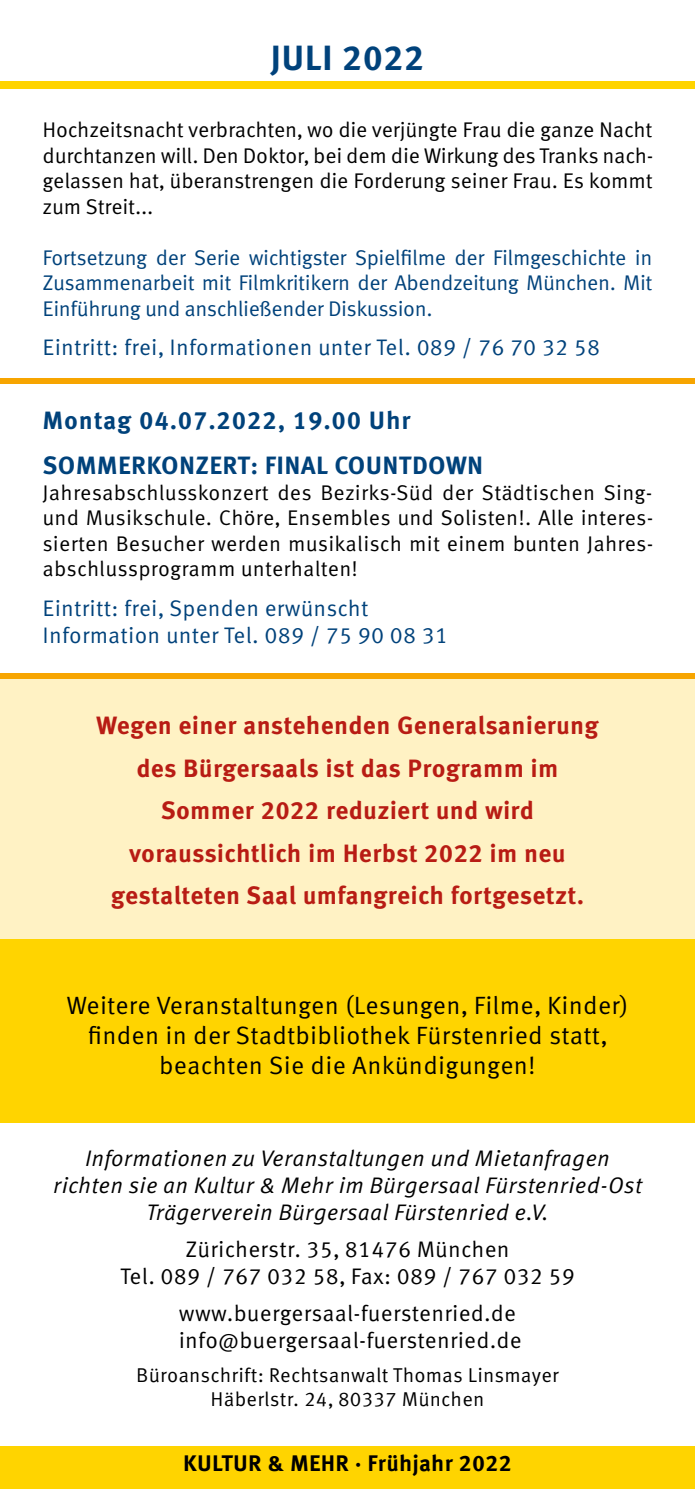
<style>
.page{position:relative;width:695px;height:1489px;background:#fff}
.page>*{position:absolute;margin:0;border:0;box-sizing:border-box;transform-origin:0 0}
.t1{font:700 35px "Meta Corr";letter-spacing:.01em;color:#00427b}
.t2{font:700 25px/42.5px "Meta Corr";letter-spacing:.01em;color:#b81c14;text-align:center}
.t3{font:25px/30px "Meta Corr";letter-spacing:.01em;color:#000;text-align:center}
.t4{font:700 25px/45px "Meta Corr";letter-spacing:.01em;color:#00427b}
.t5{font:italic 22.5px/27px "Meta Corr";letter-spacing:.01em;color:#000;text-align:center}
.t6{font:22.5px/27px "Meta Corr";letter-spacing:.01em;color:#000;text-align:center}
.t7{font:22.5px/27px "Meta Corr";letter-spacing:.01em;color:#00427b}
.t8{font:700 22.5px "Meta Corr";letter-spacing:.01em;color:#000}
.t9{font:21.25px/25.5px "Meta Corr";letter-spacing:-.01em;color:#000;text-align:justify}
.t10{font:21.25px/25.5px "Meta Corr";letter-spacing:-.02em;color:#00427b;text-align:justify}
.t11{font:20px/24px "Meta Corr";letter-spacing:.01em;color:#000;text-align:center}
</style>
<div class="page">
<div style="left:0;top:676px;width:694px;height:263px;background:#fff2c4"></div>
<div style="left:0;top:81px;width:694px;height:8px;background:#ffd400"></div>
<div style="left:0;top:1446px;width:694px;height:42px;background:#ffd400"></div>
<div style="left:0;top:939px;width:694px;height:183px;background:#ffd400"></div>
<div style="left:0;top:673px;width:694px;height:6px;background:#f7a500"></div>
<div style="left:0;top:378px;width:694px;height:5px;background:#f7a500"></div>
<h1 class="t1" style="left:270px;top:37px;width:156px">JULI 2022</h1>
<p class="t9" style="left:43px;top:117px;width:612px">Hochzeitsnacht verbrachten, wo die verjüngte Frau die ganze Nacht durchtanzen will. Den Doktor, bei dem die Wirkung des Tranks nach&shy;gelassen hat, überanstrengen die Forderung seiner Frau. Es kommt zum Streit...</p>
<p class="t10" style="left:43px;top:245px;width:611px">Fortsetzung der Serie wichtigster Spielfilme der Filmgeschichte in Zusammenarbeit mit Filmkritikern der Abendzeitung München. Mit Einführung und anschließender Diskussion.</p>
<p class="t7" style="left:43px;top:334px;width:559px">Eintritt: frei, Informationen unter Tel. 089 / 76 70 32 58</p>
<p class="t4" style="left:43px;top:398px;width:442px">Montag 04.07.2022, 19.00 Uhr<br>SOMMERKONZERT: FINAL COUNTDOWN</p>
<p class="t9" style="left:43px;top:479px;width:612px">Jahresabschlusskonzert des Bezirks-Süd der Städtischen Sing&shy;und Musikschule. Chöre, Ensembles und Solisten!. Alle interes&shy;sierten Besucher werden musikalisch mit einem bunten Jahres&shy;abschlussprogramm unterhalten!</p>
<p class="t7" style="left:43px;top:594px;width:407px">Eintritt: frei, Spenden erwünscht<br>Information unter Tel. 089 / 75 90 08 31</p>
<p class="t2" style="left:96px;top:704px;width:504px">Wegen einer anstehenden Generalsanierung des Bürgersaals ist das Programm im Sommer 2022 reduziert und wird voraussichtlich im Herbst 2022 im neu gestalteten Saal umfangreich fortgesetzt.</p>
<p class="t3" style="left:66px;top:990px;width:563px">Weitere Veranstaltungen (Lesungen, Filme, Kinder) finden in der Stadtbibliothek Fürstenried statt, beachten Sie die Ankündigungen!</p>
<p class="t5" style="left:53px;top:1144px;width:590px">Informationen zu Veranstaltungen und Mietanfragen richten sie an Kultur &amp; Mehr im Bürgersaal Fürstenried-Ost<br>Trägerverein Bürgersaal Fürstenried e.V.</p>
<p class="t6" style="left:120px;top:1235px;width:456px">Züricherstr. 35, 81476 München<br>Tel. 089 / 767 032 58, Fax: 089 / 767 032 59</p>
<p class="t6" style="left:179px;top:1299px;width:344px;text-align:left">www.buergersaal-fuerstenried.de info@buergersaal-fuerstenried.de</p>
<p class="t11" style="left:136px;top:1363px;width:424px">Büroanschrift: Rechtsanwalt Thomas Linsmayer<br>Häberlstr. 24, 80337 München</p>
<p class="t8" style="left:183px;top:1449px;width:330px">KULTUR &amp; MEHR · Frühjahr 2022</p>
</div>
